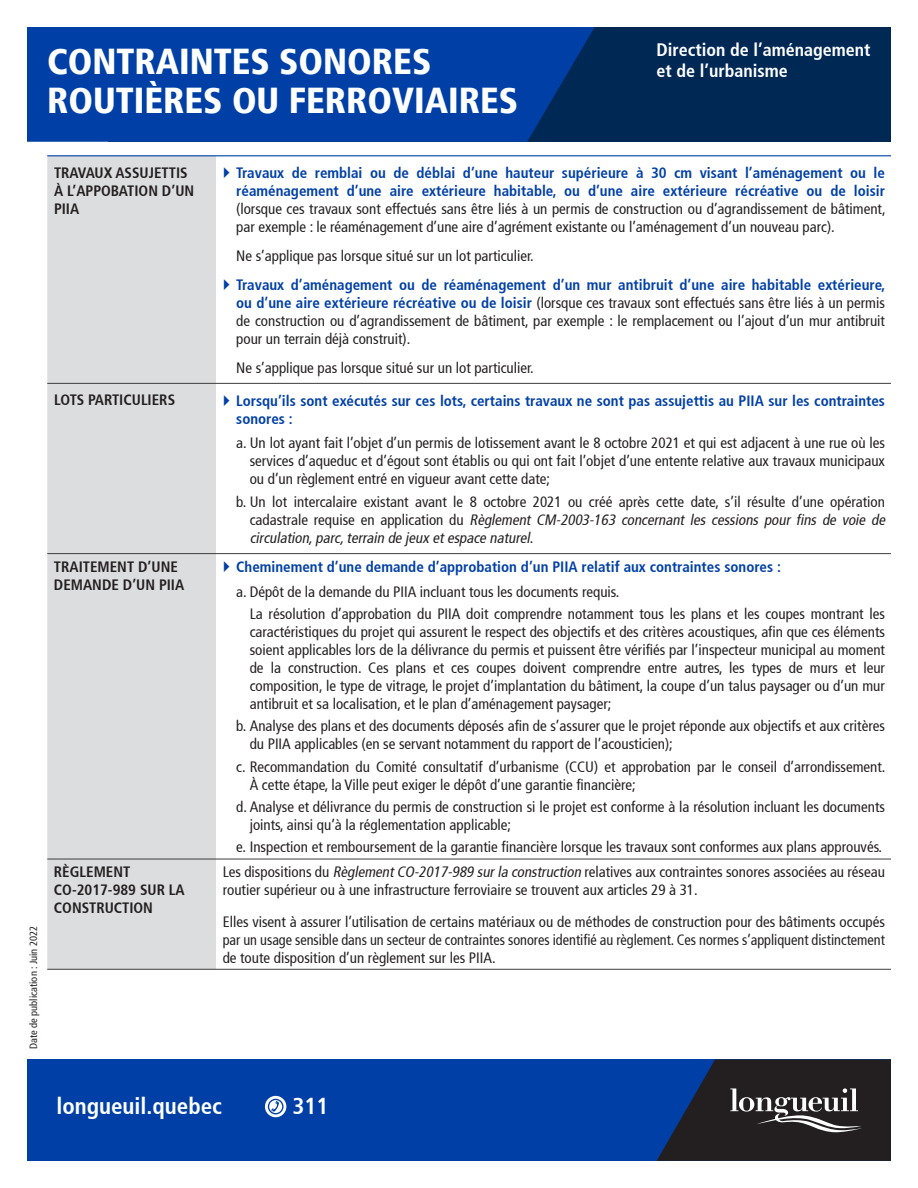
<style>
.page{position:relative;width:918px;height:1188px;background:#fff}
.page>*{position:absolute;margin:0;border:0;box-sizing:border-box;transform-origin:0 0}
.t1{font:900 condensed 36px/39px "Frutiger 77";color:#fff}
.t2{font:700 condensed 23.1px "Frutiger 67";color:#fff}
.t3{font:700 condensed 18px/21px "Frutiger 67";color:#fff}
.t4{font:condensed 15px/18px "Frutiger 57";color:#231f20}
.t5{font:700 condensed 15px/18px "Frutiger 67";color:#0040a6}
.t6{font:700 condensed 15px/18px "Frutiger 67";color:#231f20}
.t7{font:condensed 10.5px "Frutiger 57";color:#231f20}
.s1{font-family:"Frutiger 67";font-weight:700;color:#0040a6}
.s2{font-style:italic}
</style>
<div class="page">
<div style="left:108px;top:27px;width:783px;height:115px;background:#002855"></div>
<div style="left:27px;top:1059px;width:864px;height:102px;background:#0040a6"></div>
<div style="left:27px;top:27px;width:568px;height:115px;background:#0040a6"></div>
<svg style="left:657px;top:1059px;width:234px;height:102px;background:#2a2f3d"></svg>
<svg style="left:265px;top:1096px;width:21px;height:21px"></svg>
<div style="left:47px;top:156px;width:169px;height:813px;background:#dcdddf"></div>
<hr style="left:47px;top:383px;width:169px;height:1px;background:#3e3e3f">
<hr style="left:216px;top:383px;width:675px;height:1px;background:#3e3e3f">
<hr style="left:47px;top:553px;width:169px;height:1px;background:#3e3e3f">
<hr style="left:216px;top:553px;width:675px;height:1px;background:#3e3e3f">
<hr style="left:47px;top:859px;width:169px;height:1px;background:#3e3e3f">
<hr style="left:216px;top:859px;width:675px;height:1px;background:#3e3e3f">
<hr style="left:47px;top:969px;width:169px;height:1px;background:#3e3e3f">
<hr style="left:216px;top:969px;width:675px;height:1px;background:#3e3e3f">
<hr style="left:47px;top:155px;width:169px;height:1px;background:#0040a6">
<hr style="left:216px;top:155px;width:675px;height:1px;background:#0040a6">
<h1 class="t1" style="left:47px;top:42px;width:472px">CONTRAINTES SONORES<br>ROUTIÈRES OU FERROVIAIRES</h1>
<p class="t3" style="left:656px;top:39px;width:216px">Direction de l’aménagement et de l’urbanisme</p>
<p class="t7" style="left:27px;top:1049px;width:125px;rotate:-90deg">Date de publication : Juin 2022</p>
<p class="t6" style="left:54px;top:164px;width:142px">TRAVAUX ASSUJETTIS<br>À L’APPOBATION D’UN<br>PIIA</p>
<p class="t5" style="left:236px;top:164px;width:650px">Travaux de remblai ou de déblai d’une hauteur supérieure à 30 cm visant l’aménagement ou le réaménagement d’une aire extérieure habitable, ou d’une aire extérieure récréative ou de loisir</p>
<p class="t4" style="left:236px;top:200px;width:651px">(lorsque ces travaux sont effectués sans être liés à un permis de construction ou d’agrandissement de bâtiment, par exemple : le réaménagement d’une aire d’agrément existante ou l’aménagement d’un nouveau parc).</p>
<p class="t4" style="left:236px;top:247px;width:299px">Ne s’applique pas lorsque situé sur un lot particulier.</p>
<p class="t5" style="left:236px;top:276px;width:651px">Travaux d’aménagement ou de réaménagement d’un mur antibruit d’une aire habitable extérieure,</p>
<p class="t4" style="left:236px;top:294px;width:650px;text-align:justify"><span class="s1">ou d’une aire extérieure récréative ou de loisir</span> (lorsque ces travaux sont effectués sans être liés à un permis de construction ou d’agrandissement de bâtiment, par exemple : le remplacement ou l’ajout d’un mur antibruit pour un terrain déjà construit).</p>
<p class="t4" style="left:236px;top:358px;width:299px">Ne s’applique pas lorsque situé sur un lot particulier.</p>
<p class="t6" style="left:54px;top:391px;width:123px">LOTS PARTICULIERS</p>
<p class="t5" style="left:236px;top:392px;width:650px">Lorsqu’ils sont exécutés sur ces lots, certains travaux ne sont pas assujettis au PIIA sur les contraintes sonores :</p>
<p class="t4" style="left:250px;top:434px;width:637px;text-align:justify;text-indent:-13px">a. Un lot ayant fait l’objet d’un permis de lotissement avant le 8 octobre 2021 et qui est adjacent à une rue où les services d’aqueduc et d’égout sont établis ou qui ont fait l’objet d’une entente relative aux travaux municipaux ou d’un règlement entré en vigueur avant cette date;</p>
<p class="t4" style="left:250px;top:493px;width:640px;text-indent:-13px">b. Un lot intercalaire existant avant le 8 octobre 2021 ou créé après cette date, s’il résulte d’une opération c a d a s t r a l e r e q u i s e e n a p p l i c a t i o n d u <span class="s2">Règlement CM-2003-163 concernant les cessions pour fins de voie de circulation,parc,terrain de jeux etespace naturel</span>.</p>
<p class="t6" style="left:54px;top:557px;width:132px">TRAITEMENT D’UNE<br>DEMANDE D’UN PIIA</p>
<p class="t5" style="left:236px;top:558px;width:546px">Cheminement d’une demande d’approbation d’un PIIA relatif aux contraintes sonores :</p>
<p class="t4" style="left:250px;top:580px;width:637px;line-height:22.4px;text-indent:-14px">a. Dépôt de la demande du PIIA incluant tous les documents requis.<br>La résolution d’approbation du PIIA doit comprendre notamment tous les plans et les coupes montrant les</p>
<p class="t4" style="left:250px;top:623px;width:637px;text-align:justify">caractéristiques du projet qui assurent le respect des objectifs et des critères acoustiques, afin que ces éléments soient applicables lors de la délivrance du permis et puissent être vérifiés par l’inspecteur municipal au moment de la construction. Ces plans et ces coupes doivent comprendre entre autres, les types de murs et leur composition, le type de vitrage, le projet d’implantation du bâtiment, la coupe d’un talus paysager ou d’un mur antibruit et sa localisation, et le plan d’aménagement paysager;</p>
<p class="t4" style="left:250px;top:717px;width:637px;text-indent:-13px">b. Analyse des plans et des documents déposés afin de s’assurer que le projet réponde aux objectifs et aux critères du PIIA applicables (en se servant notamment du rapport de l’acousticien);</p>
<p class="t4" style="left:250px;top:758px;width:637px;text-indent:-13px">c. Recommandation du Comité consultatif d’urbanisme (CCU) et approbation par le conseil d’arrondissement.<br>À cette étape, la Ville peut exiger le dépôt d’une garantie financière;</p>
<p class="t4" style="left:250px;top:798px;width:637px;text-indent:-13px">d. Analyse et délivrance du permis de construction si le projet est conforme à la résolution incluant les documents joints, ainsi qu’à la réglementation applicable;</p>
<p class="t4" style="left:236px;top:838px;width:648px">e. Inspection et remboursement de la garantie financière lorsque les travaux sont conformes aux plans approuvés.</p>
<p class="t6" style="left:54px;top:863px;width:132px">RÈGLEMENT<br>CO-2017-989 SUR LA<br>CONSTRUCTION</p>
<p class="t4" style="left:223px;top:863px;width:664px">Les dispositions du <span class="s2">RèglementCO-2017-989 surla construction</span> relatives aux contraintes sonores associées au réseau routier supérieur ou à une infrastructure ferroviaire se trouvent aux articles 29 à 31.</p>
<p class="t4" style="left:223px;top:912px;width:664px;text-align:justify">Elles visent à assurer l’utilisation de certains matériaux ou de méthodes de construction pour des bâtiments occupés par un usage sensible dans un secteur de contraintes sonores identifié au règlement. Ces normes s’appliquent distinctement de toute disposition d’un règlement sur les PIIA.</p>
<h2 class="t2" style="left:56px;top:1092px;width:167px">longueuil.quebec</h2>
<h2 class="t2" style="left:292px;top:1092px;width:37px">311</h2>
</div>
